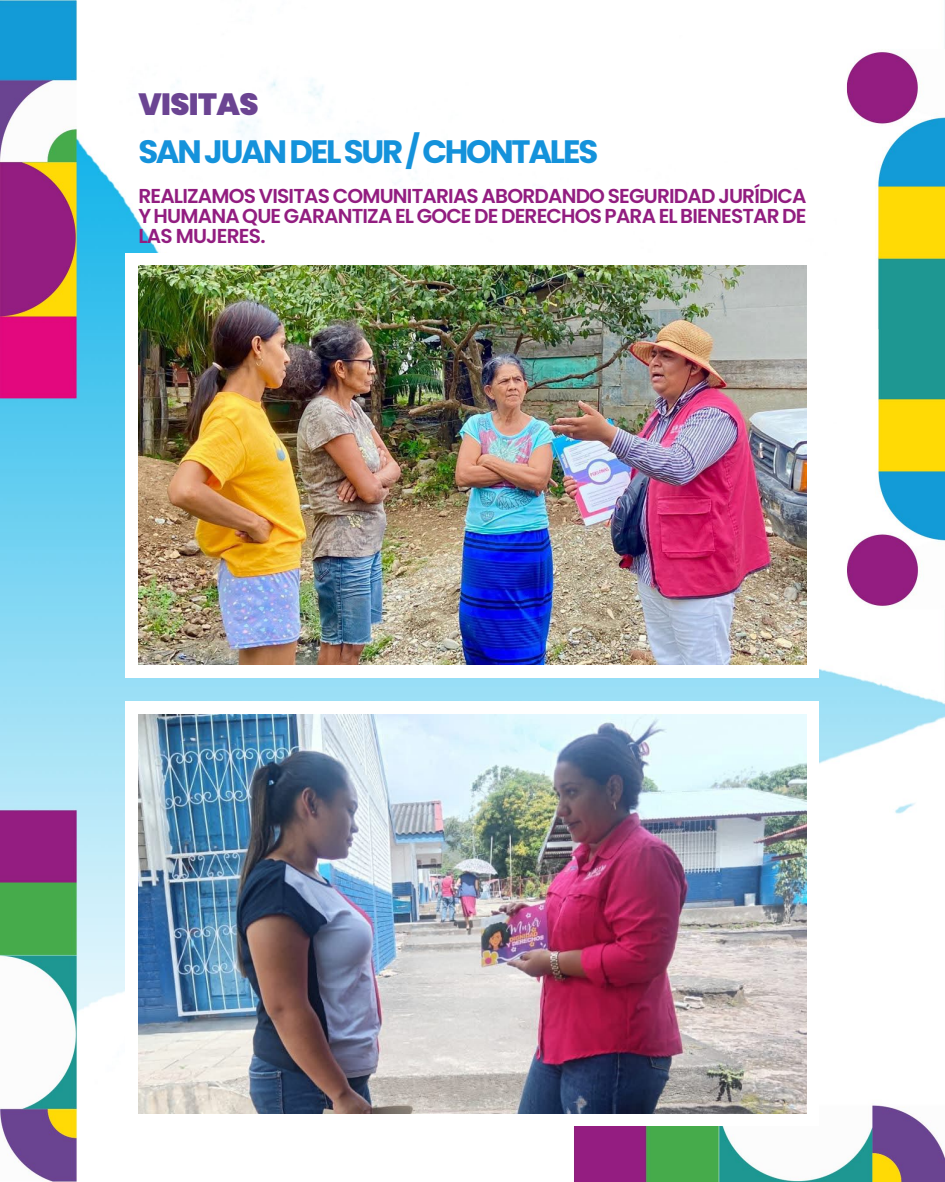
<style>
.page{position:relative;width:945px;height:1182px;background:#fff}
.page>*{position:absolute;margin:0;border:0;box-sizing:border-box;transform-origin:0 0}
.t1{font:700 32.38px "Poppins";letter-spacing:-.07em;color:#1492db}
.t2{font:900 30.62px "Poppins";letter-spacing:-.02em;color:#6b4492}
.t3{font:600 20.12px/20.1px "Poppins";letter-spacing:-.04em;color:#921d80;text-align:justify}
</style>
<div class="page">
<img style="left:0;top:0;width:945px;height:1181px">
<div style="left:126px;top:253px;width:693px;height:424px;background:#fff"></div>
<div style="left:126px;top:701px;width:693px;height:424px;background:#fff"></div>
<img style="left:139px;top:266px;width:667px;height:398px">
<img style="left:139px;top:714px;width:667px;height:398px">
<h2 class="t2" style="left:138px;top:86px;width:122px">VISITAS</h2>
<h1 class="t1" style="left:138px;top:133px;width:461px">SAN JUAN DEL SUR / CHONTALES</h1>
<p class="t3" style="left:138px;top:186px;width:670px">REALIZAMOS VISITAS COMUNITARIAS ABORDANDO SEGURIDAD JURÍDICA Y HUMANA QUE GARANTIZA EL GOCE DE DERECHOS PARA EL BIENESTAR DE LAS MUJERES.</p>
</div>
